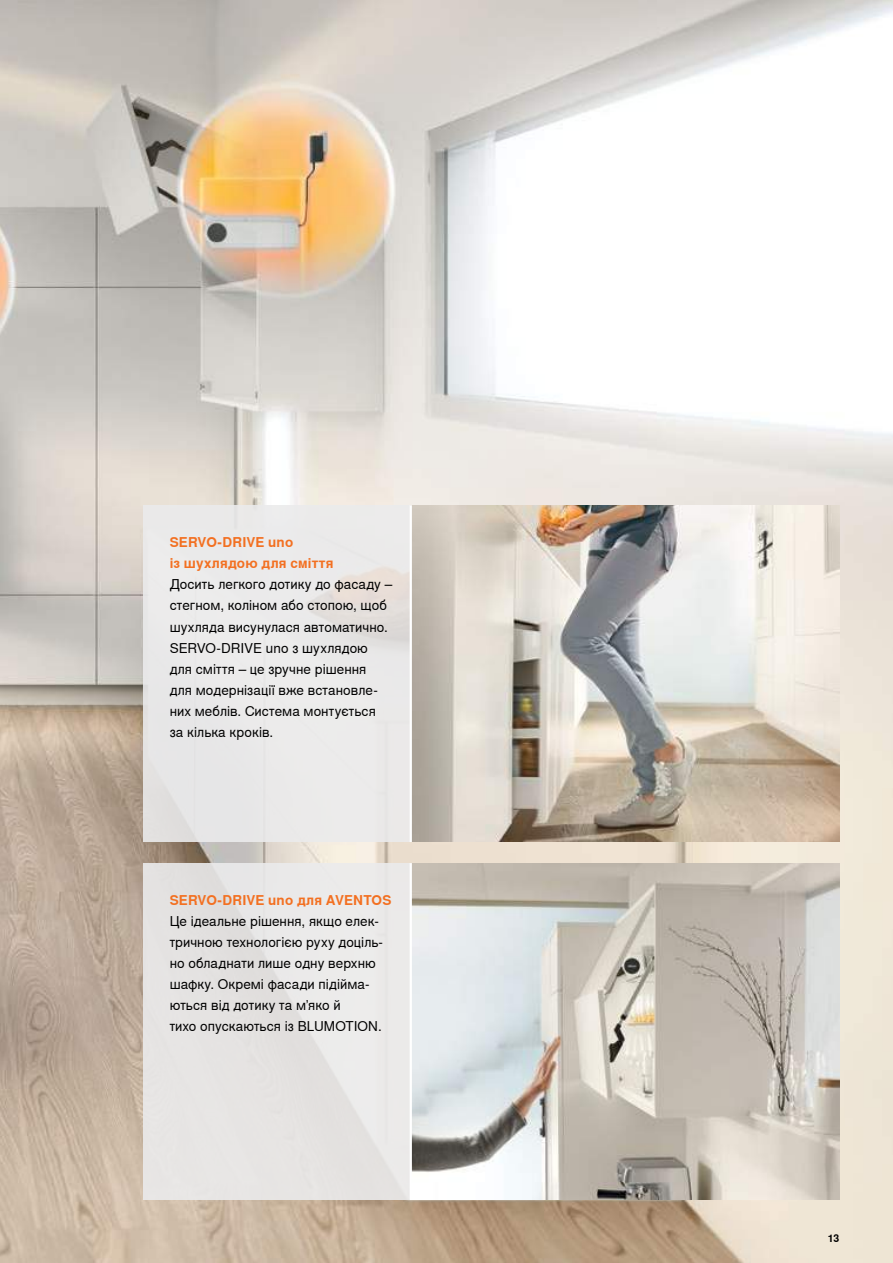
<style>
.page{position:relative;width:893px;height:1263px;background:#fff}
.page>*{position:absolute;margin:0;border:0;box-sizing:border-box;transform-origin:0 0}
.t1{font:13.5px/21px "Nimbus Sans Global";letter-spacing:.005em;color:#000}
.t2{font:700 13.5px/21px "Nimbus Sans Global";letter-spacing:.01em;color:#f37021}
.t3{font:700 10.5px "Nimbus Sans Global";color:#000}
</style>
<div class="page">
<img style="left:0;top:0;width:893px;height:1263px">
<div style="left:143px;top:505px;width:286px;height:337px;background:#ebebec"></div>
<div style="left:143px;top:863px;width:286px;height:337px;background:#e7e5e4"></div>
<img style="left:412px;top:863px;width:427px;height:337px">
<img style="left:412px;top:505px;width:427px;height:337px">
<hr style="left:410px;top:505px;width:2px;height:337px;background:#fff">
<hr style="left:410px;top:863px;width:2px;height:337px;background:#fff">
<p class="t2" style="left:170px;top:532px;width:165px">SERVO-DRIVE uno<br>із шухлядою для сміття</p>
<p class="t1" style="left:170px;top:574px;width:224px">Досить легкого дотику до фасаду – стегном, коліном або стопою, щоб шухляда висунулася автоматично.<br>SERVO-DRIVE uno з шухлядою для сміття – це зручне рішення<br>для модернізації вже встановле&shy;них меблів. Система монтується за кілька кроків.</p>
<p class="t2" style="left:170px;top:890px;width:223px">SERVO-DRIVE uno для AVENTOS</p>
<p class="t1" style="left:170px;top:911px;width:215px">Це ідеальне рішення, якщо елек&shy;тричною технологією руху доціль&shy;но обладнати лише одну верхню шафку. Окремі фасади підійма&shy;ються від дотику та м’яко й<br>тихо опускаються із BLUMOTION.</p>
<p class="t3" style="left:828px;top:1232px;width:13px">13</p>
</div>
